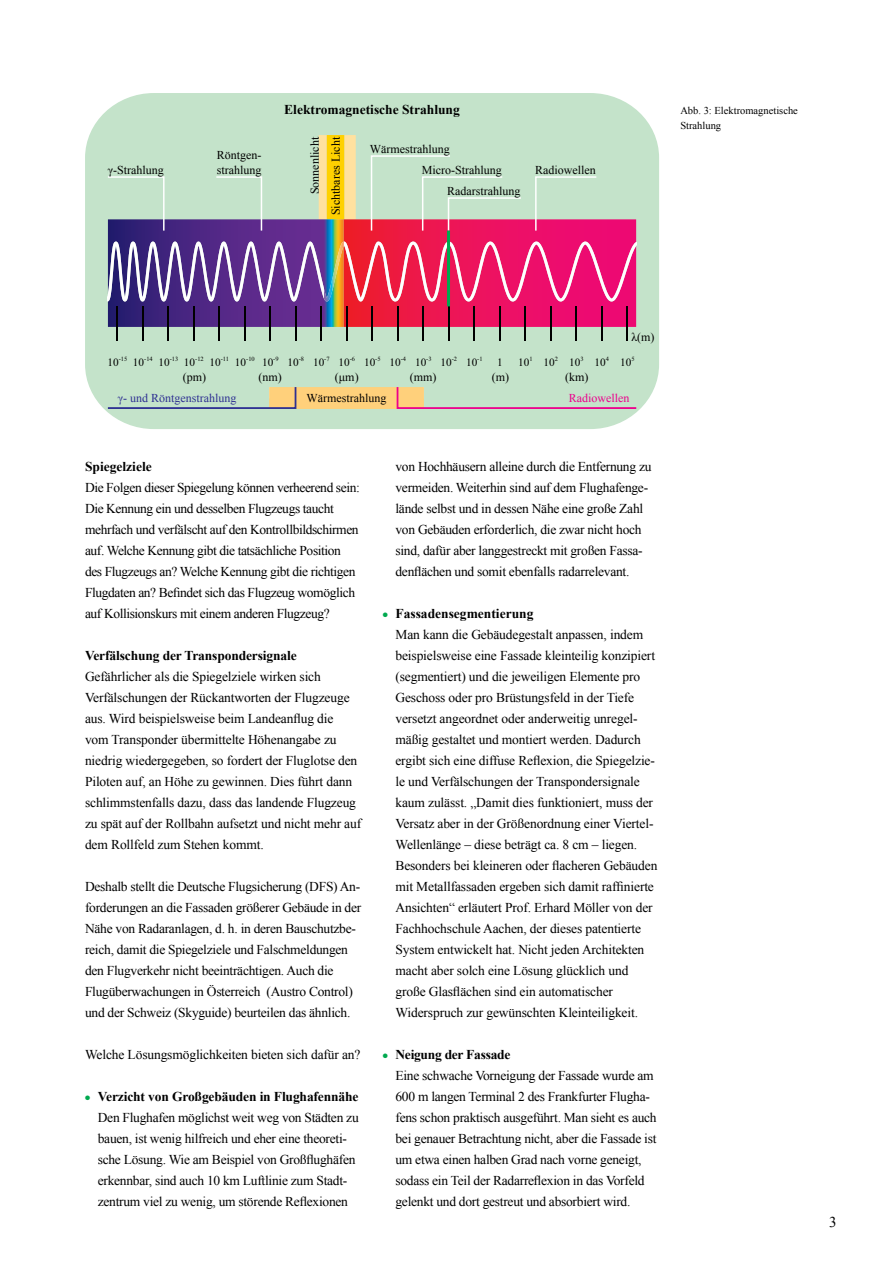
<style>
.page{position:relative;width:893px;height:1263px;background:#fff}
.page>*{position:absolute;margin:0;border:0;box-sizing:border-box;transform-origin:0 0}
.t1{font:15px "Times New Roman";color:#000}
.t2{font:13.5px/21px "Times New Roman";letter-spacing:-.02em;color:#000}
.t3{font:700 13.5px "Times New Roman";color:#000}
.t4{font:12px/14.4px "Times New Roman";color:#000}
.t5{font:12px "Times New Roman";color:#2e3092}
.t6{font:12px "Times New Roman";color:#ec008c}
.t7{font:11.25px "Times New Roman";color:#000}
.t8{font:10.5px/15px "Times New Roman";color:#000}
.t9{font:6.45px "Times New Roman";color:#000}
.s1{font-size:11.25px}
.s2{color:#00a94f}
.s3{font-weight:700}
</style>
<div class="page">
<svg style="left:85px;top:93px;width:574px;height:336px;background:#bfc6bb"></svg>
<hr style="left:116px;top:306px;width:2px;height:35px;background:#000">
<hr style="left:142px;top:306px;width:1px;height:35px;background:#000">
<hr style="left:167px;top:306px;width:2px;height:35px;background:#000">
<hr style="left:193px;top:306px;width:1px;height:35px;background:#000">
<hr style="left:218px;top:306px;width:2px;height:35px;background:#000">
<hr style="left:244px;top:306px;width:1px;height:35px;background:#000">
<hr style="left:269px;top:306px;width:2px;height:35px;background:#000">
<hr style="left:295px;top:306px;width:1px;height:35px;background:#000">
<hr style="left:320px;top:306px;width:2px;height:35px;background:#000">
<hr style="left:346px;top:306px;width:1px;height:35px;background:#000">
<hr style="left:371px;top:306px;width:2px;height:35px;background:#000">
<hr style="left:397px;top:306px;width:1px;height:35px;background:#000">
<hr style="left:422px;top:306px;width:2px;height:35px;background:#000">
<hr style="left:448px;top:306px;width:1px;height:35px;background:#000">
<hr style="left:473px;top:306px;width:2px;height:35px;background:#000">
<hr style="left:499px;top:306px;width:1px;height:35px;background:#000">
<hr style="left:524px;top:306px;width:2px;height:35px;background:#000">
<hr style="left:550px;top:306px;width:1px;height:35px;background:#000">
<hr style="left:575px;top:306px;width:2px;height:35px;background:#000">
<hr style="left:601px;top:306px;width:1px;height:35px;background:#000">
<hr style="left:626px;top:306px;width:2px;height:35px;background:#000">
<img style="left:324px;top:301px;width:20px;height:26px">
<svg style="left:107px;top:135px;width:529px;height:166px;background:#bf93a2"></svg>
<div style="left:269px;top:386px;width:155px;height:23px;background:#ffd07b;border:2px solid #ffd07b"></div>
<svg style="left:107px;top:386px;width:190px;height:23px;background:#bed1bb"></svg>
<svg style="left:396px;top:386px;width:241px;height:23px;background:#cccdbd"></svg>
<hr style="left:447px;top:231px;width:3px;height:75px;background:#00a94f">
<p class="t4" style="left:108px;top:162px;width:57px">γ-Strahlung</p>
<p class="t4" style="left:217px;top:148px;width:46px">Röntgen&shy;strahlung</p>
<p class="t3" style="left:284px;top:100px;width:177px">Elektromagnetische Strahlung</p>
<p class="t4" style="left:307px;top:194px;width:59px;rotate:-90deg">Sonnenlicht</p>
<p class="t4" style="left:328px;top:215px;width:80px;rotate:-90deg">Sichtbares Licht</p>
<p class="t4" style="left:370px;top:141px;width:81px">Wärmestrahlung</p>
<p class="t4" style="left:422px;top:162px;width:81px">Micro-Strahlung</p>
<p class="t4" style="left:535px;top:162px;width:62px">Radiowellen</p>
<p class="t4" style="left:447px;top:183px;width:75px">Radarstrahlung</p>
<p class="t8" style="left:680px;top:103px;width:119px">Abb. 3: Elektromagnetische<br>Strahlung</p>
<p class="t4" style="left:631px;top:330px;width:25px">λ(m)</p>
<p class="t9" style="left:107px;top:355px;width:377px"><span class="s1">10</span>-15 <span class="s1">10</span>-14 <span class="s1">10</span>-13 <span class="s1">10</span>-12 <span class="s1">10</span>-11 <span class="s1">10</span>-10 <span class="s1">10</span>-9 <span class="s1">10</span>-8 <span class="s1">10</span>-7 <span class="s1">10</span>-6 <span class="s1">10</span>-5 <span class="s1">10</span>-4 <span class="s1">10</span>-3 <span class="s1">10</span>-2 <span class="s1">10</span>-1</p>
<p class="t7" style="left:497px;top:355px;width:7px">1</p>
<p class="t7" style="left:518px;top:355px;width:118px">10<sup>1</sup> 10<sup>2</sup> 10<sup>3</sup> 10<sup>4</sup> 10<sup>5</sup></p>
<p class="t4" style="left:183px;top:369px;width:25px">(pm)</p>
<p class="t4" style="left:259px;top:369px;width:25px">(nm)</p>
<p class="t4" style="left:335px;top:369px;width:25px">(μm)</p>
<p class="t4" style="left:410px;top:369px;width:28px">(mm)</p>
<p class="t4" style="left:492px;top:369px;width:19px">(m)</p>
<p class="t4" style="left:565px;top:369px;width:25px">(km)</p>
<p class="t5" style="left:118px;top:390px;width:120px">γ- und Röntgenstrahlung</p>
<p class="t4" style="left:307px;top:390px;width:81px">Wärmestrahlung</p>
<p class="t6" style="left:569px;top:390px;width:62px">Radiowellen</p>
<p class="t3" style="left:85px;top:457px;width:68px">Spiegelziele</p>
<p class="t2" style="left:85px;top:477px;width:276px">Die Folgen dieser Spiegelung können verheerend sein:<br>Die Kennung ein und desselben Flugzeugs taucht mehrfach und verfälscht auf den Kontrollbildschirmen auf. Welche Kennung gibt die tatsächliche Position des Flugzeugs an? Welche Kennung gibt die richtigen Flugdaten an? Befindet sich das Flugzeug womöglich auf Kollisionskurs mit einem anderen Flugzeug?</p>
<p class="t3" style="left:85px;top:646px;width:213px">Verfälschung der Transpondersignale</p>
<p class="t2" style="left:85px;top:666px;width:278px">Gefährlicher als die Spiegelziele wirken sich Verfälschungen der Rückantworten der Flugzeuge aus. Wird beispielsweise beim Landeanflug die<br>vom Transponder übermittelte Höhenangabe zu niedrig wiedergegeben, so fordert der Fluglotse den Piloten auf, an Höhe zu gewinnen. Dies führt dann schlimmstenfalls dazu, dass das landende Flugzeug zu spät auf der Rollbahn aufsetzt und nicht mehr auf dem Rollfeld zum Stehen kommt.</p>
<p class="t2" style="left:85px;top:876px;width:278px">Deshalb stellt die Deutsche Flugsicherung (DFS) An&shy;forderungen an die Fassaden größerer Gebäude in der Nähe von Radaranlagen, d. h. in deren Bauschutzbe&shy;reich, damit die Spiegelziele und Falschmeldungen den Flugverkehr nicht beeinträchtigen. Auch die Flugüberwachungen in Österreich (Austro Control) und der Schweiz (Skyguide) beurteilen das ähnlich.</p>
<p class="t2" style="left:85px;top:1044px;width:277px">Welche Lösungsmöglichkeiten bieten sich dafür an?</p>
<p class="t2" style="left:98px;top:1086px;width:262px;text-indent:-13px"><span class="s2">●</span> <span class="s3">Verzicht von Großgebäuden in Flughafennähe </span>Den Flughafen möglichst weit weg von Städten zu bauen, ist wenig hilfreich und eher eine theoreti&shy;sche Lösung. Wie am Beispiel von Großflughäfen erkennbar, sind auch 10 km Luftlinie zum Stadt&shy;zentrum viel zu wenig, um störende Reflexionen</p>
<p class="t2" style="left:395px;top:456px;width:258px">von Hochhäusern alleine durch die Entfernung zu vermeiden. Weiterhin sind auf dem Flughafenge&shy;lände selbst und in dessen Nähe eine große Zahl von Gebäuden erforderlich, die zwar nicht hoch sind, dafür aber langgestreckt mit großen Fassa&shy;denflächen und somit ebenfalls radarrelevant.</p>
<p class="t2" style="left:395px;top:603px;width:263px;text-indent:-13px"><span class="s2">●</span> <span class="s3">Fassadensegmentierung<br></span>Man kann die Gebäudegestalt anpassen, indem beispielsweise eine Fassade kleinteilig konzipiert (segmentiert) und die jeweiligen Elemente pro Geschoss oder pro Brüstungsfeld in der Tiefe versetzt angeordnet oder anderweitig unregel&shy;mäßig gestaltet und montiert werden. Dadurch ergibt sich eine diffuse Reflexion, die Spiegelzie&shy;le und Verfälschungen der Transpondersignale kaum zulässt. „Damit dies funktioniert, muss der Versatz aber in der Größenordnung einer Viertel-Wellenlänge – diese beträgt ca. 8 cm – liegen.<br>Besonders bei kleineren oder flacheren Gebäuden mit Metallfassaden ergeben sich damit raffinierte Ansichten“ erläutert Prof. Erhard Möller von der Fachhochschule Aachen, der dieses patentierte System entwickelt hat. Nicht jeden Architekten macht aber solch eine Lösung glücklich und große Glasflächen sind ein automatischer Widerspruch zur gewünschten Kleinteiligkeit.</p>
<p class="t2" style="left:395px;top:1044px;width:263px;text-indent:-13px"><span class="s2">●</span> <span class="s3">Neigung der Fassade<br></span>Eine schwache Vorneigung der Fassade wurde am 600 m langen Terminal 2 des Frankfurter Flugha&shy;fens schon praktisch ausgeführt. Man sieht es auch bei genauer Betrachtung nicht, aber die Fassade ist um etwa einen halben Grad nach vorne geneigt, sodass ein Teil der Radarreflexion in das Vorfeld gelenkt und dort gestreut und absorbiert wird.</p>
<p class="t1" style="left:829px;top:1212px;width:9px">3</p>
</div>
